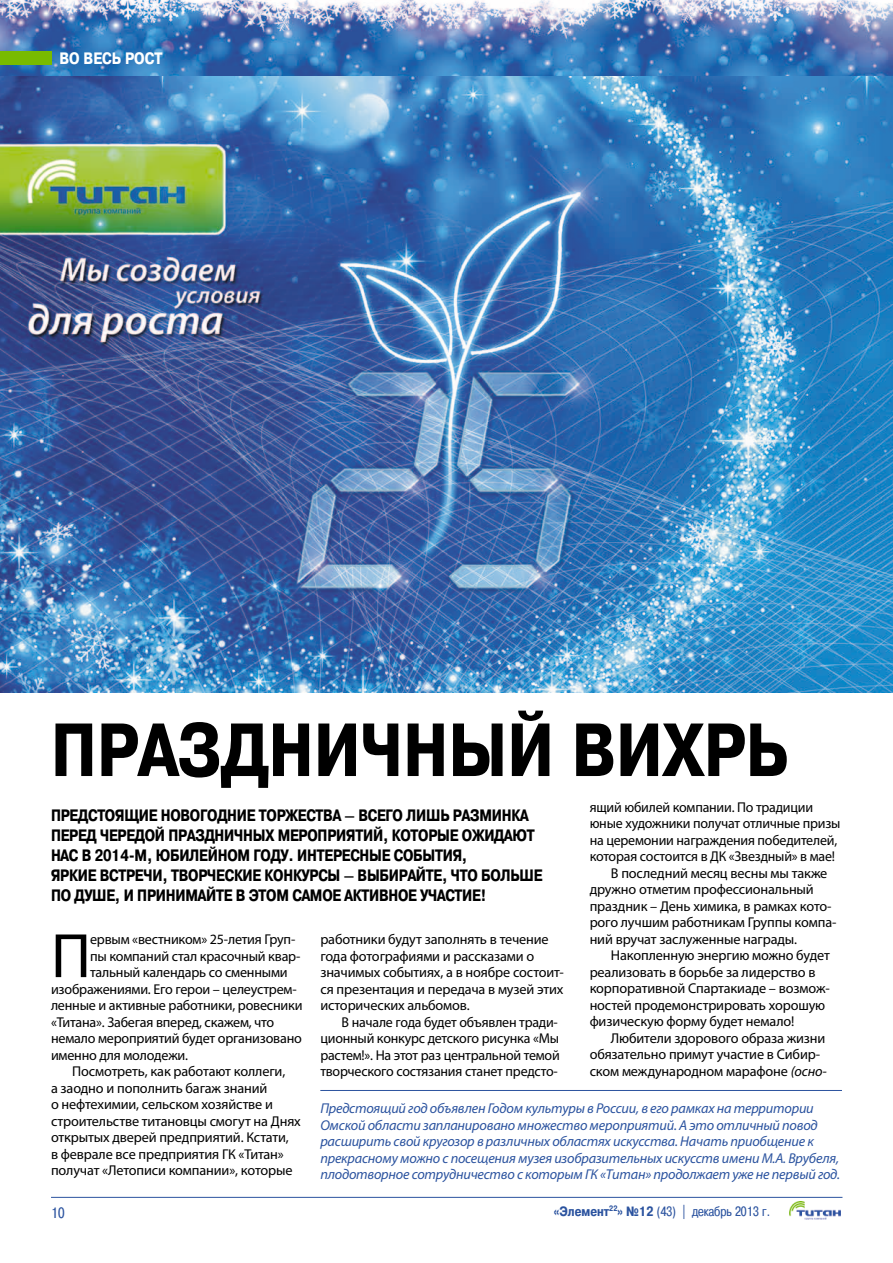
<style>
.page{position:relative;width:893px;height:1263px;background:#fff}
.page>*{position:absolute;margin:0;border:0;box-sizing:border-box;transform-origin:0 0}
.t1{font:700 75px "Pragmatica Condensed Cyr";color:#000}
.t2{font:63.15px "Myriad Pro";color:#000}
.t3{font:700 16.5px/19.8px "Pragmatica Condensed Cyr";letter-spacing:-.015em;color:#000}
.t4{font:700 16.5px "Pragmatica Condensed Cyr";color:#fff}
.t5{font:15px "Pragmatica Condensed Cyr";color:#2b539f}
.t6{font:14.25px/16.5px "Myriad Pro";letter-spacing:-.015em;color:#000}
.t7{font:italic 14.25px/16.5px "Myriad Pro";letter-spacing:-.015em;color:#2b539f}
.t8{font:13.5px "Pragmatica Condensed Cyr";color:#2b539f}
.s1{font-style:italic}
.s2{font-weight:700}
</style>
<div class="page">
<img style="left:0;top:0;width:893px;height:77px">
<div style="left:0;top:51px;width:51px;height:13px;background:#78bb00"></div>
<hr style="left:51px;top:1197px;width:791px;height:1px;background:#2b539f">
<img style="left:790px;top:1201px;width:51px;height:18px">
<img style="left:0;top:77px;width:893px;height:615px">
<hr style="left:320px;top:1090px;width:522px;height:1px;background:#2b539f">
<p class="t4" style="left:60px;top:49px;width:35px">во весь</p>
<p class="t4" style="left:125px;top:49px;width:30px">рост</p>
<h1 class="t1" style="left:51px;top:708px;width:730px">Праздничный вихрь</h1>
<p class="t3" style="left:51px;top:806px;width:29px">Предст</p>
<p class="t3" style="left:105px;top:806px;width:203px">оящие новогодн ие торжества</p>
<p class="t6" style="left:590px;top:799px;width:225px">ящий юбилей компании. По традиции</p>
<p class="t6" style="left:590px;top:815px;width:252px">юные художники получат отличные призы</p>
<p class="t6" style="left:590px;top:832px;width:249px">на церемонии награждения победителей,</p>
<p class="t6" style="left:590px;top:848px;width:247px">которая состоится в ДК «Звездный» в мае!</p>
<p class="t6" style="left:611px;top:865px;width:218px">В последний месяц весны мы также</p>
<p class="t6" style="left:590px;top:881px;width:226px">дружно отметим профессиональный</p>
<p class="t6" style="left:590px;top:898px;width:243px">праздник – День химика, в рамках кото-</p>
<p class="t6" style="left:590px;top:914px;width:248px">рого лучшим работникам Группы компа-</p>
<p class="t6" style="left:590px;top:931px;width:209px">ний вручат заслуженные награды.</p>
<p class="t6" style="left:611px;top:947px;width:221px">Накопленную энергию можно будет</p>
<p class="t6" style="left:590px;top:964px;width:227px">реализовать в борьбе за лидерство в</p>
<p class="t6" style="left:590px;top:980px;width:242px">корпоративной Спартакиаде – возмож-</p>
<p class="t6" style="left:590px;top:997px;width:237px">ностей продемонстрировать хорошую</p>
<p class="t6" style="left:590px;top:1013px;width:206px">физическую форму будет немало!</p>
<p class="t6" style="left:611px;top:1030px;width:216px">Любители здорового образа жизни</p>
<p class="t6" style="left:590px;top:1046px;width:232px">обязательно примут участие в Сибир-</p>
<p class="t6" style="left:590px;top:1063px;width:239px">ском международном марафоне <span class="s1">(осно-</span></p>
<p class="t7" style="left:320px;top:1100px;width:521px">Предстоящий год объявлен Годом культуры в России, в его рамках на территории Омской области запланировано множество мероприятий. А это отличный повод расширить свой кругозор в различных областях искусства. Начать приобщение к прекрасному можно с посещения музея изобразительных искусств имени М.А. Врубеля, плодотворное сотрудничество с которым ГК «Титан» продолжает уже не первый год.</p>
<p class="t3" style="left:51px;top:806px;width:484px;text-indent:293px">– всего лишь разминка перед чередой праздн ичных мероприятий, которые ожидают нас</p>
<p class="t3" style="left:82px;top:845px;width:118px">в 2014-м, юбилейн</p>
<p class="t3" style="left:227px;top:845px;width:80px">ом году. Инте</p>
<p class="t3" style="left:51px;top:845px;width:418px;text-indent:282px">ресн ые события, яркие встречи, творческие конкурсы – выбирайте</p>
<p class="t3" style="left:442px;top:865px;width:101px">, что больше</p>
<p class="t3" style="left:51px;top:885px;width:145px">по душе, и принимайте</p>
<p class="t3" style="left:236px;top:885px;width:252px">в этом самое активное участие!</p>
<h2 class="t2" style="left:51px;top:917px;width:41px">П</h2>
<p class="t6" style="left:90px;top:931px;width:207px">ервым «вестником» 25-летия Груп-</p>
<p class="t6" style="left:320px;top:931px;width:245px">работники будут заполнять в течение года фотографиями и рассказами о значимых событиях, а в ноябре состоит&shy;ся презентация и передача в музей этих исторических альбомов.</p>
<p class="t6" style="left:320px;top:1013px;width:241px;text-indent:21px">В начале года будет объявлен тради&shy;ционный конкурс детского рисунка «Мы растем!». На этот раз центральной темой творческого состязания станет предсто-</p>
<p class="t6" style="left:90px;top:947px;width:212px">пы компаний стал красочный квар-</p>
<p class="t6" style="left:90px;top:964px;width:199px">тальный календарь со сменными</p>
<p class="t6" style="left:51px;top:980px;width:247px">изображениями. Его герои – целеустрем-</p>
<p class="t6" style="left:51px;top:997px;width:253px">ленные и активные работники, ровесники</p>
<p class="t6" style="left:51px;top:1013px;width:225px">«Титана». Забегая вперед, скажем, что</p>
<p class="t6" style="left:51px;top:1030px;width:252px">немало мероприятий будет организовано</p>
<p class="t6" style="left:51px;top:1046px;width:139px">именно для молодежи.</p>
<p class="t6" style="left:72px;top:1063px;width:215px">Посмотреть, как работают коллеги,</p>
<p class="t6" style="left:51px;top:1079px;width:218px">а заодно и пополнить багаж знаний</p>
<p class="t6" style="left:51px;top:1096px;width:224px">о нефтехимии, сельском хозяйстве и</p>
<p class="t6" style="left:51px;top:1112px;width:251px">строительстве титановцы смогут на Днях</p>
<p class="t6" style="left:51px;top:1129px;width:239px">открытых дверей предприятий. Кстати,</p>
<p class="t6" style="left:51px;top:1145px;width:234px">в феврале все предприятия ГК «Титан»</p>
<p class="t6" style="left:51px;top:1162px;width:243px">получат «Летописи компании», которые</p>
<p class="t5" style="left:51px;top:1204px;width:15px">10</p>
<p class="t8" style="left:554px;top:1203px;width:218px"><span class="s2">«Элемент</span><sup>22</sup><span class="s2">» №12</span> (43) | декабрь 2013 г.</p>
</div>
